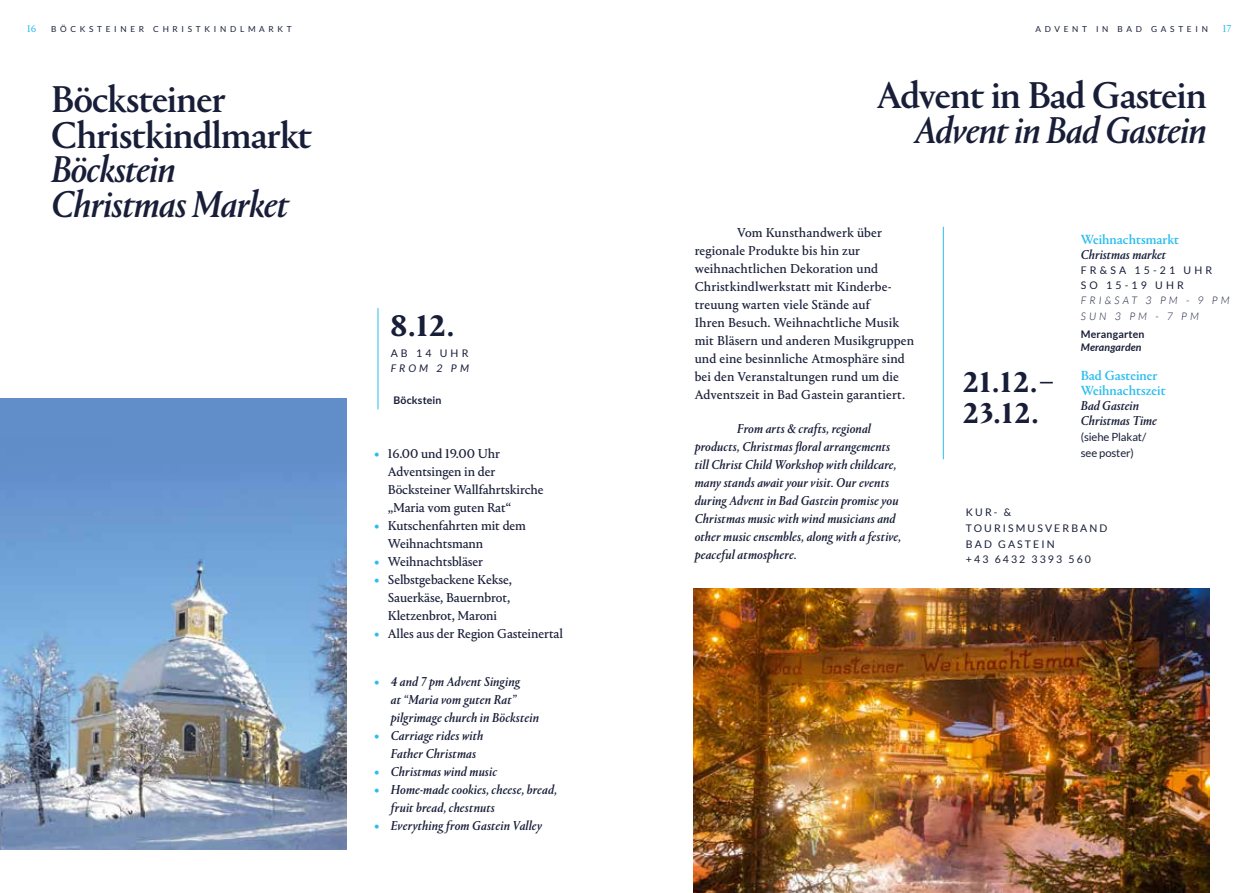
<style>
.page{position:relative;width:1259px;height:893px;background:#fff}
.page>*{position:absolute;margin:0;border:0;box-sizing:border-box;transform-origin:0 0}
.t1{font:500 39px/36px "Portrait LF";letter-spacing:-.02em;color:#181e38}
.t2{font:italic 500 39px/34.8px "Portrait LF";letter-spacing:-.02em;color:#181e38}
.t3{font:700 31.2px "Portrait LF";color:#181e38}
.t4{font:700 30px/31.5px "Portrait LF";letter-spacing:.07em;color:#181e38}
.t5{font:500 13.8px/15px "Portrait LF";color:#29bdef}
.t6{font:13.5px/18px "Portrait Text LF Regular 2";color:#181e38}
.t7{font:italic 500 13.5px/18px "Portrait LF";letter-spacing:.01em;color:#181e38}
.t8{font:11.25px/15.8px "Lato";letter-spacing:-.01em;color:#181e38}
.t9{font:10.5px/15.6px "Lato";letter-spacing:.2em;color:#181e38}
.t10{font:italic 300 10.5px/15.8px "Lato";letter-spacing:.3em;color:#181e38}
.t11{font:10.5px/15px "Lato";letter-spacing:.3em;color:#181e38}
.t12{font:700 10.5px "Lato";letter-spacing:.015em;color:#181e38}
.t13{font:italic 700 10.5px "Lato";letter-spacing:.015em;color:#181e38}
.t14{font:italic 10.5px "Lato";letter-spacing:.3em;color:#181e38}
.t15{font:10.5px "Portrait Text LF";color:#29bdef}
.t16{font:8.25px "Lato";letter-spacing:.45em;color:#181e38}
.s1{font-family:"Portrait Text LF";font-weight:700;color:#29bdef}
.s2{font-family:"Portrait Text LF";font-weight:700;font-style:normal;color:#29bdef}
</style>
<div class="page">
<div style="left:0;top:398px;width:346px;height:452px;background:#618dc8"></div>
<img style="left:0;top:484px;width:346px;height:366px">
<hr style="left:377px;top:308px;width:1px;height:101px;background:#29bdef">
<img style="left:693px;top:588px;width:516px;height:305px">
<hr style="left:943px;top:227px;width:1px;height:232px;background:#29bdef">
<p class="t15" style="left:27px;top:21px;width:11px">16</p>
<p class="t16" style="left:51px;top:24px;width:242px">BÖCKSTEINER CHRISTKINDLMARKT</p>
<p class="t15" style="left:1223px;top:21px;width:10px">17</p>
<p class="t16" style="left:1035px;top:24px;width:174px">ADVENT IN BAD GASTEIN</p>
<h1 class="t1" style="left:51px;top:80px;width:263px">Böcksteiner<br>Christkindlmarkt</h1>
<h1 class="t2" style="left:51px;top:151px;width:240px">Böckstein<br>Christmas Market</h1>
<h2 class="t3" style="left:391px;top:304px;width:64px">8.12.</h2>
<p class="t9" style="left:391px;top:345px;width:79px">AB 14 UHR</p>
<p class="t14" style="left:391px;top:362px;width:80px">FROM 2 PM</p>
<p class="t12" style="left:393px;top:394px;width:49px">Böckstein</p>
<p class="t6" style="left:388px;top:444px;width:157px;text-indent:-13px"><span class="s1">•</span> 16.00 und 19.00 Uhr<br>Adventsingen in der<br>Böcksteiner Wallfahrtskirche „Maria vom guten Rat“</p>
<p class="t6" style="left:388px;top:516px;width:140px;text-indent:-13px"><span class="s1">•</span> Kutschenfahrten mit dem<br>Weihnachtsmann</p>
<p class="t6" style="left:374px;top:552px;width:110px"><span class="s1">•</span> Weihnachtsbläser</p>
<p class="t6" style="left:388px;top:570px;width:126px;text-indent:-13px"><span class="s1">•</span> Selbstgebackene Kekse,<br>Sauerkäse, Bauernbrot,<br>Kletzenbrot, Maroni</p>
<p class="t6" style="left:374px;top:624px;width:190px"><span class="s1">•</span> Alles aus der Region Gasteinertal</p>
<p class="t7" style="left:391px;top:672px;width:150px;text-indent:-16px"><span class="s2">•</span> 4 and 7 pm Advent Singing<br>at “Maria vom guten Rat” pilgrimage church in Böckstein</p>
<p class="t7" style="left:391px;top:726px;width:94px;text-indent:-16px"><span class="s2">•</span> Carriage rides with<br>Father Christmas</p>
<p class="t7" style="left:374px;top:762px;width:124px"><span class="s2">•</span> Christmas wind music</p>
<p class="t7" style="left:391px;top:780px;width:168px;text-indent:-16px"><span class="s2">•</span> Home-made cookies, cheese, bread, fruit bread, chestnuts</p>
<p class="t7" style="left:374px;top:816px;width:169px"><span class="s2">•</span> Everything from Gastein Valley</p>
<h1 class="t1" style="left:877px;top:76px;width:331px">Advent in Bad Gastein</h1>
<h1 class="t2" style="left:914px;top:111px;width:294px">Advent in Bad Gastein</h1>
<p class="t6" style="left:694px;top:223px;width:221px;text-indent:43px">Vom Kunsthandwerk über regionale Produkte bis hin zur weihnachtlichen Dekoration und Christkindlwerkstatt mit Kinderbe&shy;treuung warten viele Stände auf<br>Ihren Besuch. Weihnachtliche Musik mit Bläsern und anderen Musikgruppen und eine besinnliche Atmosphäre sind bei den Veranstaltungen rund um die Adventszeit in Bad Gastein garantiert.</p>
<p class="t7" style="left:694px;top:419px;width:208px;text-indent:43px">From arts &amp; crafts, regional products, Christmas floral arrangements till Christ Child Workshop with childcare, many stands await your visit. Our events during Advent in Bad Gastein promise you Christmas music with wind musicians and other music ensembles, along with a festive, peaceful atmosphere.</p>
<p class="t5" style="left:1080px;top:231px;width:100px">Weihnachtsmarkt</p>
<p class="t7" style="left:1080px;top:245px;width:87px">Christmas market</p>
<p class="t11" style="left:1080px;top:263px;width:133px">FR&amp;SA 15-21 UHR<br>SO 15-19 UHR</p>
<p class="t10" style="left:1080px;top:293px;width:150px">FRI&amp;SAT 3 PM - 9 PM<br>SUN 3 PM - 7 PM</p>
<p class="t12" style="left:1080px;top:328px;width:65px">Merangarten</p>
<p class="t13" style="left:1080px;top:341px;width:62px">Merangarden</p>
<h3 class="t4" style="left:963px;top:365px;width:93px">21.12.–<br>23.12.</h3>
<p class="t5" style="left:1080px;top:367px;width:86px">Bad Gasteiner<br>Weihnachtszeit</p>
<p class="t7" style="left:1080px;top:398px;width:78px;line-height:15px">Bad Gastein<br>Christmas Time</p>
<p class="t8" style="left:1080px;top:429px;width:67px">(siehe Plakat/ see poster)</p>
<p class="t9" style="left:966px;top:505px;width:143px">KUR- &amp;<br>TOURISMUSVERBAND<br>BAD GASTEIN<br>+43 6432 3393 560</p>
</div>
